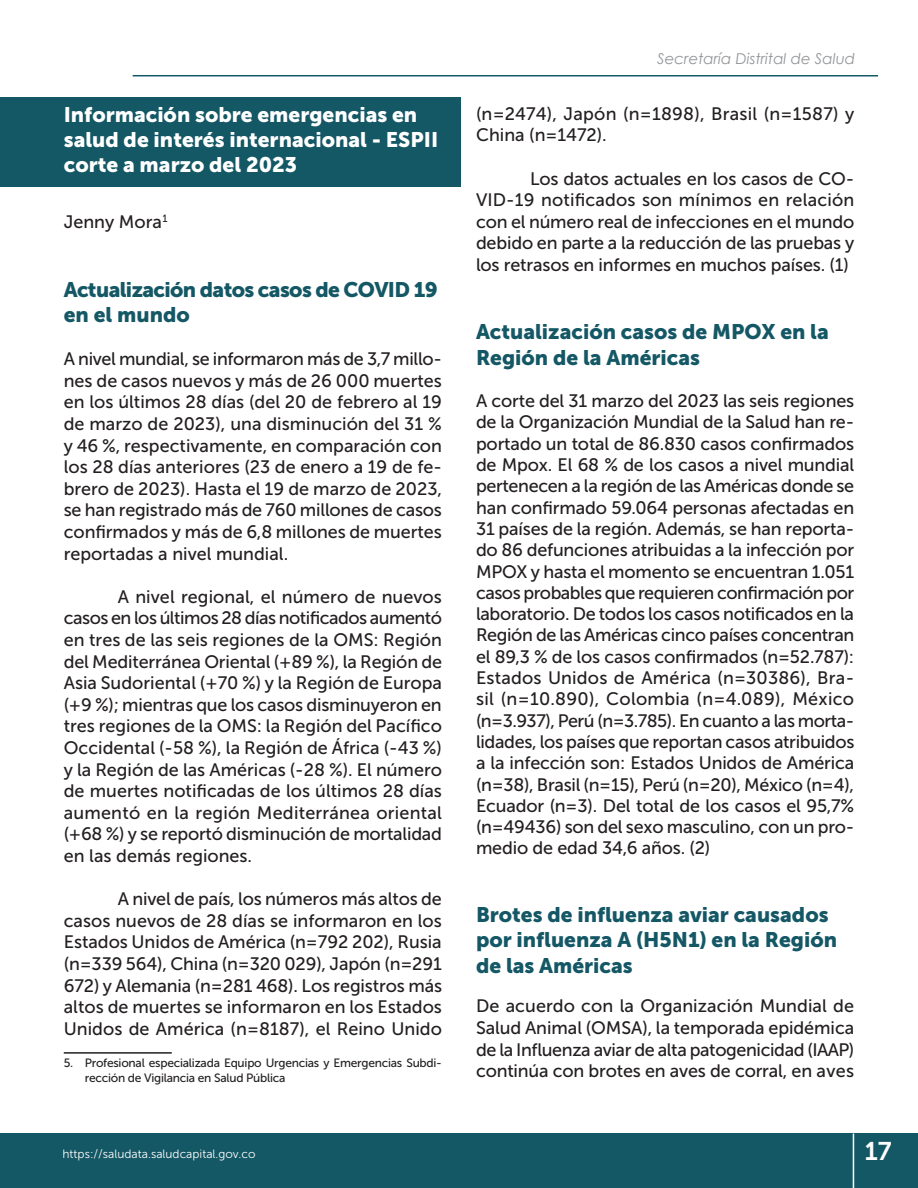
<style>
.page{position:relative;width:918px;height:1188px;background:#fff}
.page>*{position:absolute;margin:0;border:0;box-sizing:border-box;transform-origin:0 0}
.t1{font:25.5px "Museo Sans 700";color:#fff}
.SUBTITULOS{font:21px/25.2px "Museo Sans 900";color:#145765}
.TITULOS_NUMERACIÓN{font:21px/25.2px "Museo Sans 900";color:#fff}
.SUBTITULOS-2{font:21px/25.2px "Museo Sans 900";letter-spacing:-.03em;color:#145765}
.CUERPO_DE_TEXTO{font:18px/21.6px "Museo Sans 500";letter-spacing:-.01em;color:#231f20;text-align:justify}
.CUERPO_DE_TEXTO-2{font:18px/21.6px "Museo Sans 500";letter-spacing:.01em;color:#231f20}
.t2{font:italic 15px "Century Gothic";color:#939598}
.Citas{font:12px/14.4px "Museo Sans 500";letter-spacing:-.02em;color:#231f20}
.t3{font:12px "Museo Sans 300";color:#fff}
</style>
<div class="page">
<div style="left:0;top:1134px;width:918px;height:54px;background:#145765"></div>
<hr style="left:133px;top:75px;width:745px;height:2px;background:#145765">
<hr style="left:853px;top:1134px;width:1px;height:54px;background:#fff">
<div style="left:0;top:98px;width:461px;height:89px;background:#145765"></div>
<hr style="left:64px;top:1052px;width:108px;height:2px;background:#231f20">
<p class="TITULOS_NUMERACIÓN" style="left:64px;top:102px;width:376px">Información sobre emergencias en salud de interés internacional - ESPII corte a marzo del 2023</p>
<p class="CUERPO_DE_TEXTO" style="left:64px;top:211px;width:105px">Jenny Mora<sup>1</sup></p>
<p class="SUBTITULOS-2" style="left:64px;top:277px;width:376px">Actualización datos casos de COVID 19 en el mundo</p>
<p class="CUERPO_DE_TEXTO" style="left:64px;top:348px;width:380px">A nivel mundial, se informaron más de 3,7 millo&shy;nes de casos nuevos y más de 26 000 muertes en los últimos 28 días (del 20 de febrero al 19 de marzo de 2023), una disminución del 31 % y 46 %, respectivamente, en comparación con los 28 días anteriores (23 de enero a 19 de fe&shy;brero de 2023). Hasta el 19 de marzo de 2023, se han registrado más de 760 millones de casos confirmados y más de 6,8 millones de muertes reportadas a nivel mundial.</p>
<p class="CUERPO_DE_TEXTO" style="left:64px;top:586px;width:380px;text-indent:54px">A nivel regional, el número de nuevos casos en los últimos 28 días notificados aumentó en tres de las seis regiones de la OMS: Región del Mediterránea Oriental (+89 %), la Región de Asia Sudoriental (+70 %) y la Región de Europa (+9 %); mientras que los casos disminuyeron en tres regiones de la OMS: la Región del Pacífico Occidental (-58 %), la Región de África (-43 %) y la Región de las Américas (-28 %). El número de muertes notificadas de los últimos 28 días aumentó en la región Mediterránea oriental (+68 %) y se reportó disminución de mortalidad en las demás regiones.</p>
<p class="CUERPO_DE_TEXTO" style="left:64px;top:888px;width:380px;text-indent:54px">A nivel de país, los números más altos de casos nuevos de 28 días se informaron en los Estados Unidos de América (n=792 202), Rusia (n=339 564), China (n=320 029), Japón (n=291<br>672) y Alemania (n=281 468). Los registros más altos de muertes se informaron en los Estados Unidos de América (n=8187), el Reino Unido</p>
<p class="Citas" style="left:85px;top:1056px;width:359px;text-indent:-21px">5. Profesional especializada Equipo Urgencias y Emergencias Subdi&shy;rección de Vigilancia en Salud Pública</p>
<p class="t2" style="left:657px;top:48px;width:199px">Secretaría Distrital de Salud</p>
<p class="CUERPO_DE_TEXTO-2" style="left:476px;top:103px;width:380px">(n=2474), Japón (n=1898), Brasil (n=1587) y<br>China (n=1472).</p>
<p class="CUERPO_DE_TEXTO" style="left:476px;top:168px;width:380px;text-indent:54px">Los datos actuales en los casos de CO-VID-19 notificados son mínimos en relación con el número real de infecciones en el mundo debido en parte a la reducción de las pruebas y los retrasos en informes en muchos países. (1)</p>
<p class="SUBTITULOS" style="left:476px;top:319px;width:354px">Actualización casos de MPOX en la<br>Región de la Américas</p>
<p class="CUERPO_DE_TEXTO" style="left:476px;top:390px;width:380px">A corte del 31 marzo del 2023 las seis regiones de la Organización Mundial de la Salud han re&shy;portado un total de 86.830 casos confirmados de Mpox. El 68 % de los casos a nivel mundial pertenecen a la región de las Américas donde se han confirmado 59.064 personas afectadas en 31 países de la región. Además, se han reporta&shy;do 86 defunciones atribuidas a la infección por MPOX y hasta el momento se encuentran 1.051 casos probables que requieren confirmación por laboratorio. De todos los casos notificados en la Región de las Américas cinco países concentran el 89,3 % de los casos confirmados (n=52.787):<br>Estados Unidos de América (n=30386), Bra&shy;sil (n=10.890), Colombia (n=4.089), México (n=3.937), Perú (n=3.785). En cuanto a las morta&shy;lidades, los países que reportan casos atribuidos a la infección son: Estados Unidos de América (n=38), Brasil (n=15), Perú (n=20), México (n=4), Ecuador (n=3). Del total de los casos el 95,7% (n=49436) son del sexo masculino, con un pro&shy;medio de edad 34,6 años. (2)</p>
<p class="SUBTITULOS" style="left:476px;top:902px;width:363px">Brotes de influenza aviar causados por influenza A (H5N1) en la Región de las Américas</p>
<p class="CUERPO_DE_TEXTO" style="left:476px;top:996px;width:380px">De acuerdo con la Organización Mundial de Salud Animal (OMSA), la temporada epidémica de la Influenza aviar de alta patogenicidad (IAAP) continúa con brotes en aves de corral, en aves</p>
<p class="t3" style="left:63px;top:1147px;width:195px">https://saludata.saludcapital.gov.co</p>
<h1 class="t1" style="left:865px;top:1137px;width:28px">17</h1>
</div>
